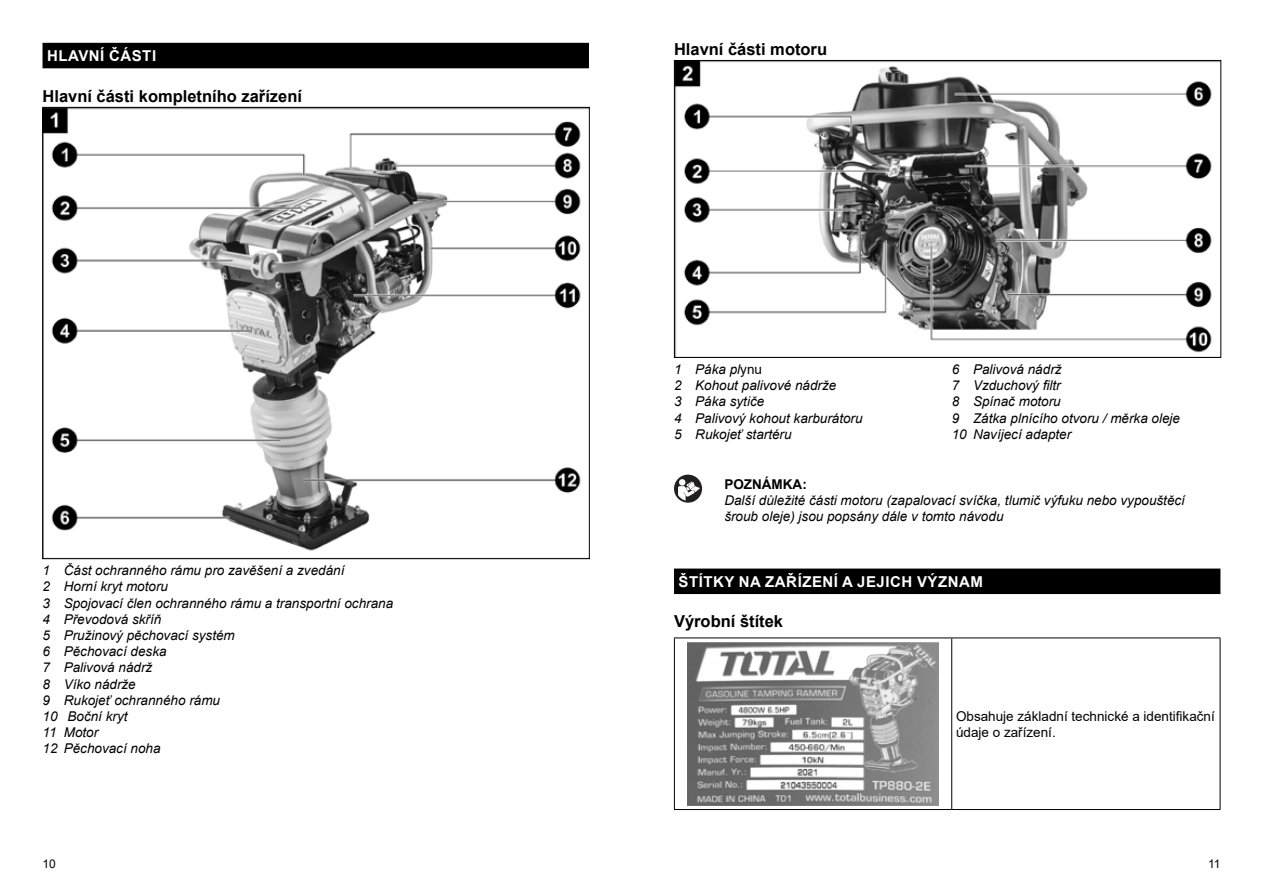
<style>
.page{position:relative;width:1263px;height:893px;background:#fff}
.page>*{position:absolute;margin:0;border:0;box-sizing:border-box;transform-origin:0 0}
.t1{font:700 16.5px "Arial";color:#000}
.t2{font:700 15px "Arial";letter-spacing:.035em;color:#fff}
.t3{font:italic 13.5px/16.2px "Arial";color:#000}
.t4{font:13.5px/16.2px "Arial";color:#000}
.t5{font:700 13.5px "Arial";color:#000}
.t6{font:12px "Arial";color:#000}
.s1{font-style:normal}
</style>
<div class="page">
<div style="left:43px;top:43px;width:546px;height:25px;background:#000"></div>
<img style="left:45px;top:109px;width:543px;height:442px">
<img style="left:676px;top:62px;width:543px;height:294px">
<div style="left:674px;top:60px;width:547px;height:298px;border:1px solid #000"></div>
<div style="left:674px;top:569px;width:546px;height:25px;background:#000"></div>
<div style="left:674px;top:475px;width:28px;height:28px;background:#231f21;border-radius:50%"></div>
<div style="left:679px;top:479px;width:6px;height:7px;background:#fff;border-radius:50%"></div>
<svg style="left:678px;top:481px;width:22px;height:19px"></svg>
<hr style="left:674px;top:637px;width:278px;height:1px;background:#000">
<hr style="left:674px;top:638px;width:1px;height:171px;background:#000">
<hr style="left:952px;top:637px;width:268px;height:1px;background:#000">
<hr style="left:951px;top:638px;width:1px;height:171px;background:#000">
<hr style="left:1220px;top:638px;width:1px;height:171px;background:#000">
<hr style="left:674px;top:809px;width:278px;height:1px;background:#000">
<hr style="left:952px;top:809px;width:268px;height:1px;background:#000">
<img style="left:688px;top:642px;width:250px;height:163px">
<p class="t2" style="left:47px;top:45px;width:111px">HLAVNÍ ČÁSTI</p>
<p class="t1" style="left:43px;top:84px;width:261px">Hlavní části kompletního zařízení</p>
<p class="t3" style="left:43px;top:563px;width:352px">1 Část ochranného rámu pro zavěšení a zvedání<br>2 Horní kryt motoru<br>3 Spojovací člen ochranného rámu a transportní ochrana<br>4 Převodová skříň<br>5 Pružinový pěchovací systém<br>6 Pěchovací deska<br>7 Palivová nádrž<br>8 Víko nádrže<br>9 Rukojeť ochranného rámu<br>10 Boční kryt<br>11 Motor<br>12 Pěchovací noha</p>
<p class="t1" style="left:674px;top:37px;width:155px">Hlavní části motoru</p>
<p class="t3" style="left:674px;top:361px;width:190px">1 Páka pl<span class="s1">ynu<br></span>2 Kohout palivové nádrže<br>3 Páka sytiče<br>4 Palivový kohout karburátoru<br>5 Rukojeť startéru</p>
<p class="t3" style="left:952px;top:361px;width:230px">6 Palivová nádrž<br>7 Vzduchový filtr<br>8 Spínač motoru<br>9 Zátka plnícího otvoru / měrka oleje<br>10 Navíjecí adapter</p>
<p class="t5" style="left:724px;top:474px;width:84px">POZNÁMKA:</p>
<p class="t3" style="left:724px;top:492px;width:462px">Další důležité části motoru (zapalovací svíčka, tlumič výfuku nebo vypouštěcí šroub oleje) jsou popsány dále v tomto návodu</p>
<p class="t2" style="left:678px;top:571px;width:306px">ŠTÍTKY NA ZAŘÍZENÍ A JEJICH VÝZNAM</p>
<p class="t1" style="left:674px;top:610px;width:111px">Výrobní štítek</p>
<p class="t4" style="left:956px;top:708px;width:260px">Obsahuje základní technické a identifikační údaje o zařízení.</p>
<p class="t6" style="left:43px;top:855px;width:15px">10</p>
<p class="t6" style="left:1208px;top:855px;width:14px">11</p>
</div>
